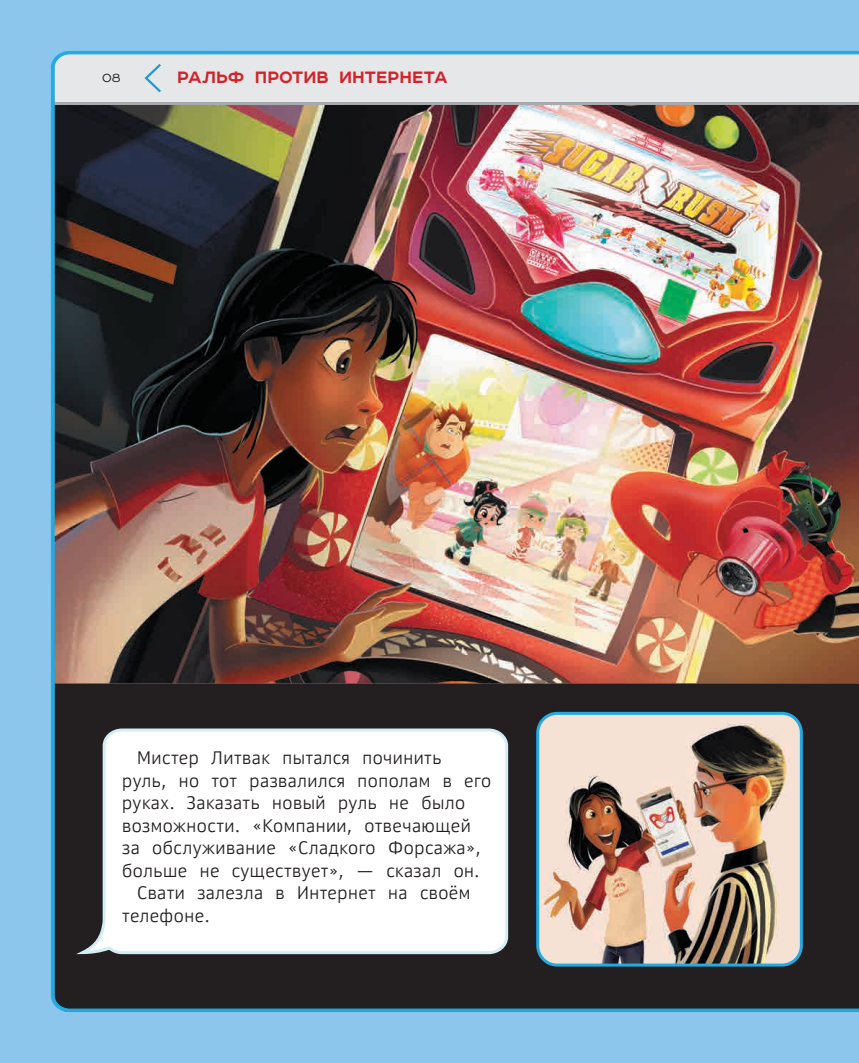
<style>
.page{position:relative;width:859px;height:1063px;background:#8cc6ec}
.page>*{position:absolute;margin:0;border:0;box-sizing:border-box;transform-origin:0 0}
.t1{font:700 21px "Affect";color:#d1232a}
.t2{font:300 18px "Yefimov Sans W03";letter-spacing:.03em;color:#231f20}
.t3{font:300 15px "Affect";color:#231f20}
</style>
<div class="page">
<img style="left:53px;top:53px;width:806px;height:957px">
<svg style="left:143px;top:61px;width:20px;height:34px"></svg>
<img style="left:538px;top:713px;width:263px;height:252px">
<div style="left:536px;top:712px;width:267px;height:255px;border:3px solid #24aae1;border-radius:19px"></div>
<svg style="left:70px;top:727px;width:440px;height:229px;background:#e8e9e9"></svg>
<p class="t3" style="left:102px;top:67px;width:20px">08</p>
<p class="t1" style="left:177px;top:67px;width:272px">РАЛЬФ ПРОТИВ ИНТЕРНЕТА</p>
<p class="t2" style="left:137px;top:747px;width:306px">Мистер Литвак пытался починить</p>
<p class="t2" style="left:122px;top:770px;width:370px">руль, но тот развалился пополам в его</p>
<p class="t2" style="left:122px;top:792px;width:344px">руках. Заказать новый руль не было</p>
<p class="t2" style="left:122px;top:815px;width:350px">возможности. «Компании, отвечающей</p>
<p class="t2" style="left:122px;top:837px;width:360px">за обслуживание «Сладкого Форсажа»,</p>
<p class="t2" style="left:122px;top:860px;width:359px">больше не существует», — сказал он.</p>
<p class="t2" style="left:137px;top:882px;width:335px">Свати залезла в Интернет на своём</p>
<p class="t2" style="left:122px;top:905px;width:89px">телефоне.</p>
</div>
